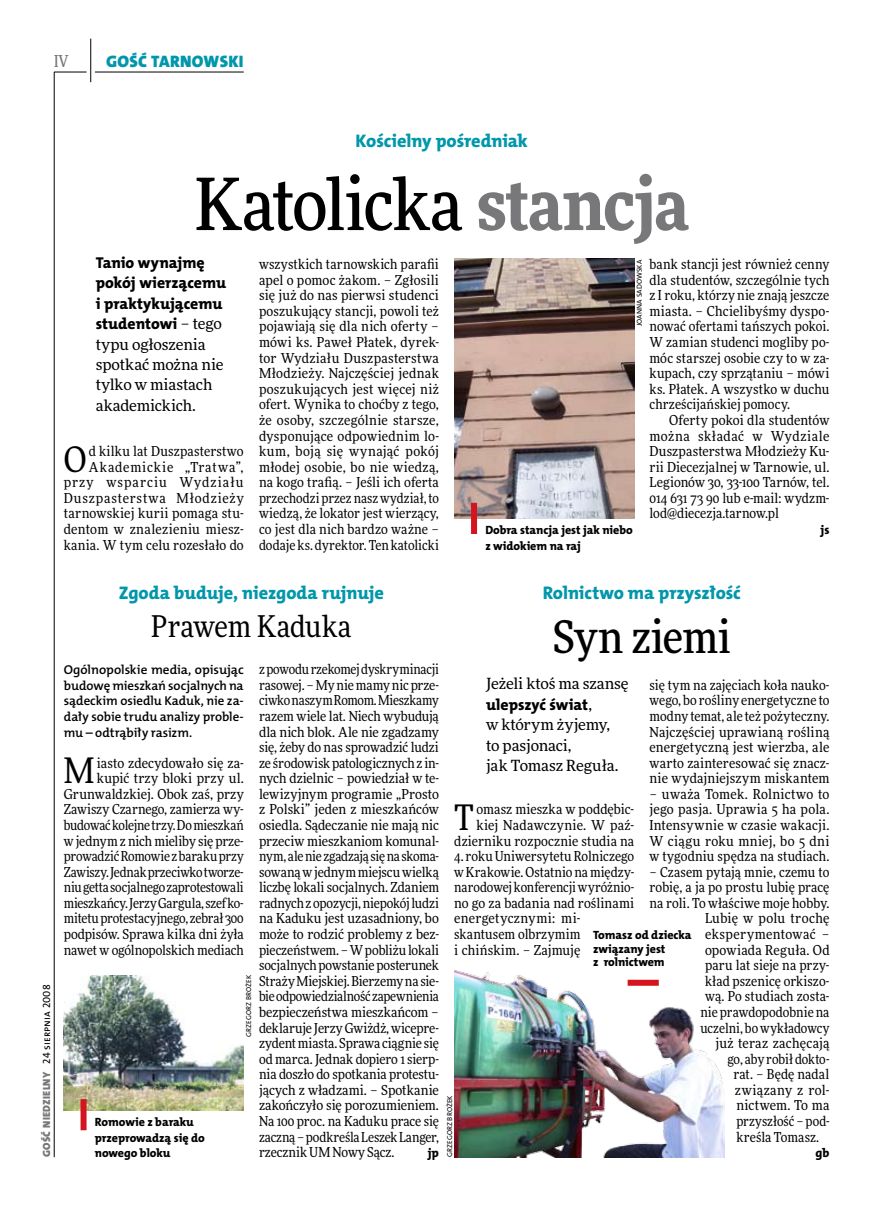
<style>
.page{position:relative;width:872px;height:1221px;background:#fff}
.page>*{position:absolute;margin:0;border:0;box-sizing:border-box;transform-origin:0 0}
.t1{font:500 72px "Freeday Narrow";letter-spacing:-.025em;color:#000}
.t2{font:500 45px "Freeday Narrow";letter-spacing:-.01em;color:#000}
.t3{font:35.25px "Freeday Narrow News";color:#000}
.t4{font:30px "Freeday Narrow News";letter-spacing:-.005em;color:#000}
.t5{font:18.3px "The Mix HP8 Ex Bld";letter-spacing:-.005em;color:#0097aa}
.t6{font:16.65px "The Mix HP9 Blk";letter-spacing:.02em;color:#0097aa}
.t7{font:500 16.5px "Freeday Narrow";color:#787779;scale:.9 1}
.t8{font:15.75px/20.4px "The Mix HP8 Ex Bld";color:#000}
.t9{font:15.45px/20.4px "Freeday News";letter-spacing:-.01em;color:#000}
.t10{font:13.8px/15.6px "Freeday Narrow News";letter-spacing:.005em;color:#000;text-align:justify}
.t11{font:13.8px/15.6px "Freeday Narrow News";letter-spacing:.03em;color:#000;text-align:right}
.t12{font:13.8px "Freeday Narrow News";letter-spacing:.025em;color:#000}
.t13{font:12.9px/15.6px "The Mix HP6 Se Bld";letter-spacing:-.005em;color:#000;text-align:justify}
.t14{font:12.45px "The Mix HP8 Ex Bld";color:#000}
.t15{font:12px/15.6px "The Mix HP8 Ex Bld";letter-spacing:-.005em;color:#000}
.t16{font:10.5px "The Mix HP9 Blk";letter-spacing:.025em;color:#787779}
.t17{font:7.2px "The Mix HP5 Plain";letter-spacing:.025em;color:#000}
.s1{font-family:"The Mix HP5 Plain";color:#000}
.s2{font-weight:900;color:#787779}
.s3{font-family:"Freeday News";font-size:15.45px}
</style>
<div class="page">
<hr style="left:54px;top:72px;width:1px;height:1085px;background:#000">
<hr style="left:90px;top:39px;width:1px;height:43px;background:#000">
<hr style="left:54px;top:72px;width:33px;height:1px;background:#000">
<hr style="left:95px;top:72px;width:149px;height:1px;background:#000">
<img style="left:454px;top:259px;width:180px;height:259px">
<img style="left:64px;top:975px;width:180px;height:135px">
<img style="left:454px;top:970px;width:270px;height:186px">
<div style="left:471px;top:503px;width:6px;height:31px;background:#d4151f"></div>
<div style="left:81px;top:1099px;width:6px;height:31px;background:#d4151f"></div>
<div style="left:627px;top:979px;width:32px;height:6px;background:#d4151f"></div>
<p class="t7" style="left:54px;top:50px;width:17px">IV</p>
<p class="t6" style="left:106px;top:50px;width:139px">GOŚĆ TARNOWSKI</p>
<p class="t16" style="left:40px;top:1156px;width:174px;rotate:-90deg">GOŚĆ NIEDZIELNY <span class="s1">24 sierpnia 2008</span></p>
<h3 class="t5" style="left:355px;top:129px;width:174px">Kościelny pośredniak</h3>
<h1 class="t1" style="left:195px;top:159px;width:495px">Katolicka <span class="s2">stancja</span></h1>
<p class="t8" style="left:96px;top:252px;width:132px">Tanio wynajmę pokój wierzącemu i praktykującemu studentowi <span class="s3">– tego</span></p>
<p class="t9" style="left:96px;top:333px;width:129px">typu ogłoszenia spotkać można nie tylko w miastach akademickich.</p>
<p class="t10" style="left:259px;top:256px;width:181px">wszystkich tarnowskich parafii apel o pomoc żakom. – Zgłosili się już do nas pierwsi studenci poszukujący stancji, powoli też pojawiają się dla nich oferty – mówi ks. Paweł Płatek, dyrek&shy;tor Wydziału Duszpasterstwa Młodzieży. Najczęściej jednak poszukujących jest więcej niż ofert. Wynika to choćby z tego, że osoby, szczególnie starsze, dysponujące odpowiednim lo&shy;kum, boją się wynająć pokój młodej osobie, bo nie wiedzą, na kogo trafią. – Jeśli ich oferta przechodzi przez nasz wydział, to wiedzą, że lokator jest wierzący, co jest dla nich bardzo ważne – dodaje ks. dyrektor. Ten katolicki</p>
<p class="t10" style="left:649px;top:256px;width:181px">bank stancji jest również cenny dla studentów, szczególnie tych z I roku, którzy nie znają jeszcze miasta. – Chcielibyśmy dyspo&shy;nować ofertami tańszych pokoi.<br>W zamian studenci mogliby po&shy;móc starszej osobie czy to w za&shy;kupach, czy sprzątaniu – mówi ks. Płatek. A wszystko w duchu chrześcijańskiej pomocy.</p>
<p class="t17" style="left:634px;top:326px;width:68px;rotate:-90deg">joanna sadowska</p>
<p class="t10" style="left:649px;top:412px;width:181px;text-indent:20px">Oferty pokoi dla studentów można składać w Wydziale Duszpasterstwa Młodzieży Ku&shy;rii Diecezjalnej w Tarnowie, ul.<br>Legionów 30, 33-100 Tarnów, tel.<br>014 631 73 90 lub e-mail: wydzm&shy;lod@diecezja.tarnow.pl</p>
<p class="t14" style="left:820px;top:521px;width:11px">js</p>
<p class="t11" style="left:64px;top:443px;width:181px">d kilku lat Duszpasterstwo<br>Akademickie „Tratwa”, przy wsparciu Wydziału<br>Duszpasterstwa Młodzieży tarnowskiej kurii pomaga stu&shy;dentom w znalezieniu miesz&shy;kania. W tym celu rozesłało do</p>
<h3 class="t3" style="left:64px;top:437px;width:24px">O</h3>
<p class="t15" style="left:485px;top:522px;width:149px">Dobra stancja jest jak niebo z widokiem na raj</p>
<h3 class="t5" style="left:542px;top:580px;width:200px">Rolnictwo ma przyszłość</h3>
<h2 class="t2" style="left:552px;top:609px;width:180px">Syn ziemi</h2>
<p class="t9" style="left:486px;top:673px;width:144px">Jeżeli ktoś ma szansę</p>
<p class="t8" style="left:486px;top:694px;width:107px">ulepszyć świat<span class="s3">,</span></p>
<p class="t9" style="left:486px;top:714px;width:134px">w którym żyjemy, to pasjonaci,<br>jak Tomasz Reguła.</p>
<h3 class="t5" style="left:119px;top:580px;width:267px">Zgoda buduje, niezgoda rujnuje</h3>
<h3 class="t4" style="left:151px;top:608px;width:202px">Prawem Kaduka</h3>
<p class="t13" style="left:64px;top:662px;width:181px">Ogólnopolskie media, opisując budowę mieszkań socjalnych na sądeckim osiedlu Kaduk, nie za&shy;dały sobie trudu analizy proble&shy;mu – odtrąbiły rasizm.</p>
<h3 class="t3" style="left:64px;top:749px;width:32px">M</h3>
<p class="t10" style="left:259px;top:661px;width:181px">zpowodu rzekomej dyskryminacji rasowej. – My nie mamy nic prze&shy;ciwko naszym Romom. Mieszkamy razem wiele lat. Niech wybudują dla nich blok. Ale nie zgadzamy się, żeby do nas sprowadzić ludzi ze środowisk patologicznych z in&shy;nych dzielnic – powiedział w te&shy;lewizyjnym programie „Prosto z Polski” jeden z mieszkańców osiedla. Sądeczanie nie mają nic przeciw mieszkaniom komunal&shy;nym, ale nie zgadzają się na skoma&shy;sowaną wjednym miejscu wielką liczbę lokali socjalnych. Zdaniem radnych zopozycji, niepokój ludzi na Kaduku jest uzasadniony, bo może to rodzić problemy z bez&shy;pieczeństwem. – Wpobliżu lokali socjalnych powstanie posterunek Straży Miejskiej. Bierzemy na sie&shy;bie odpowiedzialność zapewnienia bezpieczeństwa mieszkańcom – deklaruje Jerzy Gwiżdż, wicepre&shy;zydent miasta. Sprawa ciągnie się od marca. Jednak dopiero 1 sierp&shy;nia doszło do spotkania protestu&shy;jących z władzami. – Spotkanie zakończyło się porozumieniem.<br>Na 100 proc. na Kaduku prace się zaczną – podkreśla Leszek Langer, rzecznik UM Nowy Sącz.</p>
<p class="t10" style="left:649px;top:677px;width:181px">się tym na zajęciach koła nauko&shy;wego, bo rośliny energetyczne to modny temat, ale też pożyteczny.<br>Najczęściej uprawianą rośliną energetyczną jest wierzba, ale warto zainteresować się znacz&shy;nie wydajniejszym miskantem</p>
<p class="t10" style="left:649px;top:786px;width:181px">– uważa Tomek. Rolnictwo to jego pasja. Uprawia 5 ha pola.<br>Intensywnie w czasie wakacji.<br>W ciągu roku mniej, bo 5 dni w tygodniu spędza na studiach.</p>
<p class="t10" style="left:649px;top:863px;width:181px">– Czasem pytają mnie, czemu to</p>
<p class="t10" style="left:649px;top:879px;width:181px">robię, a ja po prostu lubię pracę</p>
<p class="t10" style="left:649px;top:895px;width:181px">na roli. To właściwe moje hobby.</p>
<p class="t10" style="left:705px;top:910px;width:126px">Lubię w polu trochę</p>
<p class="t12" style="left:705px;top:925px;width:126px">eksperymentować –</p>
<p class="t10" style="left:705px;top:941px;width:126px">opowiada Reguła. Od</p>
<p class="t10" style="left:705px;top:957px;width:126px">paru lat sieje na przy-</p>
<p class="t10" style="left:705px;top:972px;width:126px">kład pszenicę orkiszo-</p>
<p class="t10" style="left:705px;top:988px;width:126px">wą. Po studiach zosta-</p>
<p class="t10" style="left:700px;top:1004px;width:131px">nie prawdopodobnie na</p>
<p class="t10" style="left:700px;top:1019px;width:130px">uczelni, bo wykładowcy</p>
<p class="t10" style="left:715px;top:1035px;width:116px">już teraz zachęcają</p>
<p class="t10" style="left:727px;top:1050px;width:104px">go, aby robił dokto-</p>
<p class="t10" style="left:733px;top:1066px;width:97px">rat. – Będę nadal</p>
<p class="t12" style="left:735px;top:1081px;width:96px">związany z rol-</p>
<p class="t10" style="left:736px;top:1097px;width:94px">nictwem. To ma</p>
<p class="t10" style="left:736px;top:1112px;width:95px">przyszłość – pod-</p>
<p class="t10" style="left:736px;top:1128px;width:84px">kreśla Tomasz.</p>
<p class="t14" style="left:815px;top:1144px;width:15px">gb</p>
<p class="t10" style="left:64px;top:754px;width:181px;text-align:right">iasto zdecydowało się za&shy;kupić trzy bloki przy ul.<br>Grunwaldzkiej. Obok zaś, przy<br>Zawiszy Czarnego, zamierza wy&shy;budować kolejne trzy. Do mieszkań w jednym z nich mieliby się prze&shy;prowadzić Romowie zbaraku przy<br>Zawiszy. Jednak przeciwko tworze&shy;niu getta socjalnego zaprotestowali mieszkańcy. Jerzy Gargula, szef ko&shy;mitetu protestacyjnego, zebrał 300 podpisów. Sprawa kilka dni żyła nawet w ogólnopolskich mediach</p>
<p class="t10" style="left:454px;top:801px;width:181px;text-align:right">omasz mieszka w poddębic&shy;kiej Nadawczynie. W paź&shy;dzierniku rozpocznie studia na</p>
<p class="t10" style="left:454px;top:848px;width:181px;text-align:left">4. roku Uniwersytetu Rolniczego wKrakowie. Ostatnio na między&shy;narodowej konferencji wyróżnio&shy;no go za badania nad roślinami energetycznymi: mi&shy;skantusem olbrzymim<br>i chińskim. – Zajmuję</p>
<h3 class="t3" style="left:454px;top:795px;width:21px">T</h3>
<p class="t15" style="left:593px;top:928px;width:100px;line-height:13.5px">Tomasz od dziecka związany jest<br>z rolnictwem</p>
<p class="t17" style="left:244px;top:1036px;width:62px;rotate:-90deg">Grzegorz brożek</p>
<p class="t17" style="left:445px;top:1156px;width:62px;rotate:-90deg">Grzegorz brożek</p>
<p class="t15" style="left:95px;top:1114px;width:111px">Romowie z baraku przeprowadzą się do nowego bloku</p>
<p class="t14" style="left:428px;top:1144px;width:13px">jp</p>
</div>
